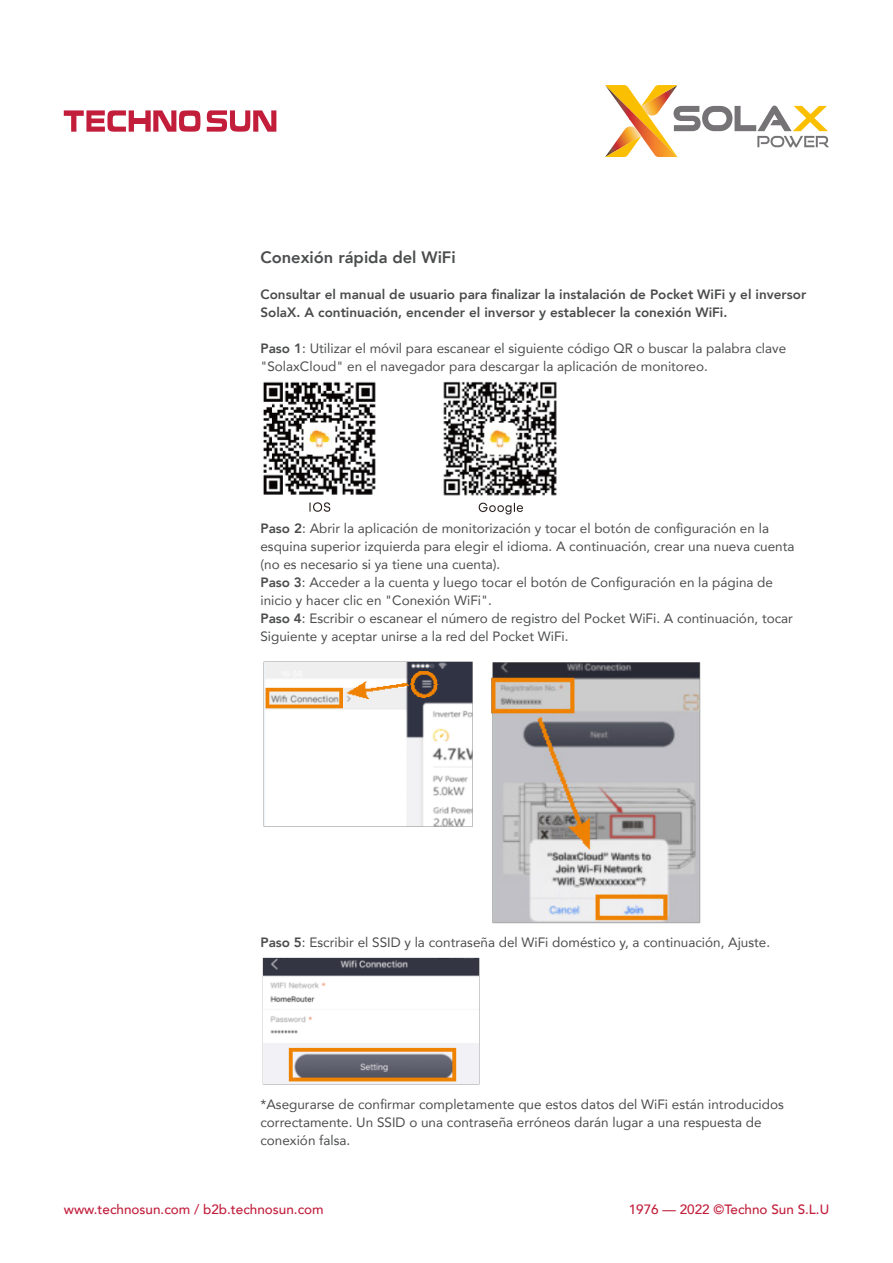
<style>
.page{position:relative;width:893px;height:1263px;background:#fff}
.page>*{position:absolute;margin:0;border:0;box-sizing:border-box;transform-origin:0 0}
.t1{font:800 16.5px "Avenir";color:#4b4c4d}
.t2{font:13.5px/18px "Avenir";color:#4b4c4d}
.t3{font:800 13.5px/18px "Avenir";color:#4b4c4d}
.t4{font:500 13.5px "Avenir";color:#c21e3c}
.s1{font-weight:800}
</style>
<div class="page">
<img style="left:263px;top:381px;width:294px;height:134px">
<img style="left:491px;top:662px;width:210px;height:262px">
<img style="left:263px;top:661px;width:210px;height:166px">
<img style="left:262px;top:957px;width:218px;height:128px">
<svg style="left:64px;top:110px;width:212px;height:22px"></svg>
<svg style="left:605px;top:85px;width:224px;height:72px"></svg>
<p class="t1" style="left:260px;top:244px;width:197px">Conexión rápida del WiFi</p>
<p class="t3" style="left:260px;top:285px;width:547px">Consultar el manual de usuario para finalizar la instalación de Pocket WiFi y el inversor<br>SolaX. A continuación, encender el inversor y establecer la conexión WiFi.</p>
<p class="t2" style="left:260px;top:339px;width:527px"><span class="s1">Paso 1</span>: Utilizar el móvil para escanear el siguiente código QR o buscar la palabra clave "SolaxCloud" en el navegador para descargar la aplicación de monitoreo.</p>
<p class="t2" style="left:260px;top:519px;width:536px"><span class="s1">Paso 2</span>: Abrir la aplicación de monitorización y tocar el botón de configuración en la esquina superior izquierda para elegir el idioma. A continuación, crear una nueva cuenta (no es necesario si ya tiene una cuenta).</p>
<p class="t2" style="left:260px;top:573px;width:514px"><span class="s1">Paso 3</span>: Acceder a la cuenta y luego tocar el botón de Configuración en la página de inicio y hacer clic en "Conexión WiFi".</p>
<p class="t2" style="left:260px;top:609px;width:534px"><span class="s1">Paso 4</span>: Escribir o escanear el número de registro del Pocket WiFi. A continuación, tocar<br>Siguiente y aceptar unirse a la red del Pocket WiFi.</p>
<p class="t2" style="left:260px;top:933px;width:511px"><span class="s1">Paso 5</span>: Escribir el SSID y la contraseña del WiFi doméstico y, a continuación, Ajuste.</p>
<p class="t2" style="left:260px;top:1095px;width:525px">*Asegurarse de confirmar completamente que estos datos del WiFi están introducidos correctamente. Un SSID o una contraseña erróneos darán lugar a una respuesta de conexión falsa.</p>
<p class="t4" style="left:64px;top:1198px;width:261px">www.technosun.com / b2b.technosun.com</p>
<p class="t4" style="left:629px;top:1198px;width:202px">1976 — 2022 ©Techno Sun S.L.U</p>
</div>
